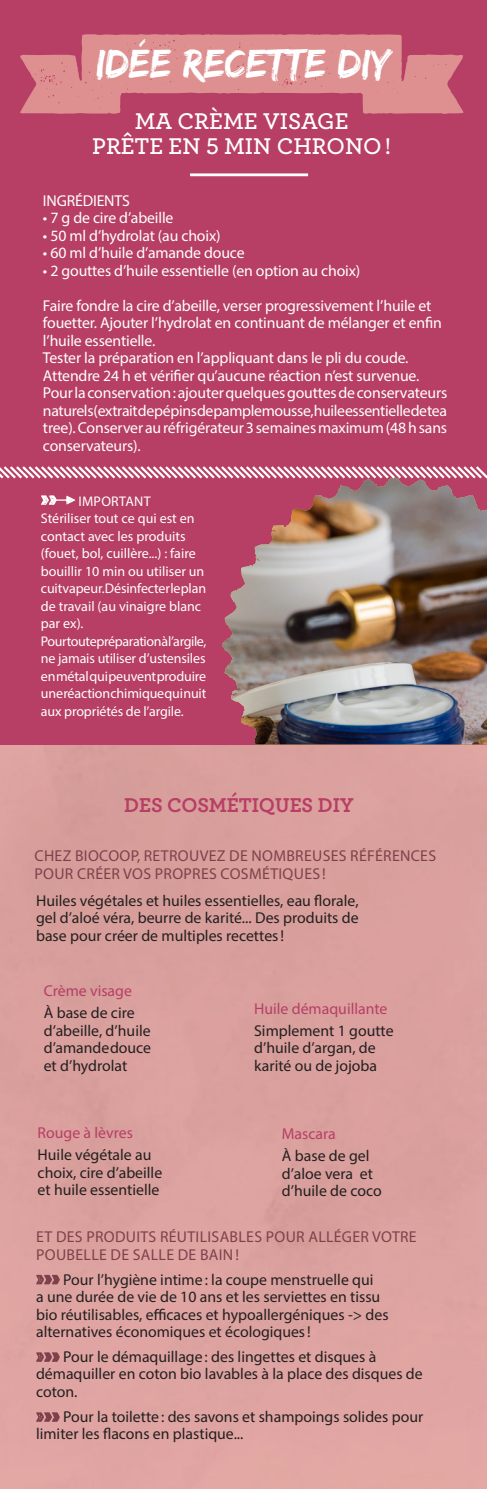
<style>
.page{position:relative;width:487px;height:1489px;background:#fff}
.page>*{position:absolute;margin:0;border:0;box-sizing:border-box;transform-origin:0 0}
.t1{font:42px "Edo SZ";color:#fff}
.t2{font:600 23.8px "Archer";color:#fff}
.t3{font:700 21px "Archer";color:#b73e65}
.t4{font:15.75px/17.5px "Myriad Pro";color:#231f20}
.t5{font:15.75px/17.5px "Myriad Pro";letter-spacing:-.01em;color:#fff}
.t6{font:15.75px/17.5px "Myriad Pro";letter-spacing:.02em;color:#7e414b}
.t7{font:15.75px "Myriad Pro";color:#b73e65}
.t8{font:14px/17.5px "Myriad Pro";color:#fff}
.t9{font:14px "Myriad Pro";letter-spacing:.02em;color:#fff}
</style>
<div class="page">
<div style="left:0;top:744px;width:486px;height:744px;background:#dba19e"></div>
<div style="left:0;top:0;width:486px;height:744px;background:#b73e65"></div>
<svg style="left:20px;top:34px;width:443px;height:80px;fill:#de9091"></svg>
<hr style="left:190px;top:173px;width:118px;height:3px;background:#fff">
<svg style="left:41px;top:495px;width:34px;height:10px"></svg>
<img style="left:222px;top:481px;width:264px;height:263px">
<svg style="left:0;top:466px;width:486px;height:15px"></svg>
<svg style="left:36px;top:1274px;width:24px;height:10px"></svg>
<svg style="left:36px;top:1352px;width:24px;height:9px"></svg>
<svg style="left:36px;top:1412px;width:24px;height:9px"></svg>
<p class="t1" style="left:96px;top:39px;width:297px">IDÉE RECETTE DIY</p>
<p class="t2" style="left:134px;top:104px;width:215px">MA CRÈME VISAGE</p>
<p class="t2" style="left:92px;top:128px;width:300px">PRÊTE EN 5 MIN CHRONO !</p>
<p class="t5" style="left:43px;top:191px;width:88px">INGRÉDIENTS</p>
<p class="t5" style="left:43px;top:209px;width:132px">• 7 g de cire d’abeille</p>
<p class="t5" style="left:43px;top:226px;width:179px">• 50 ml d’hydrolat (au choix)</p>
<p class="t5" style="left:43px;top:244px;width:203px">• 60 ml d’huile d’amande douce</p>
<p class="t5" style="left:43px;top:261px;width:318px">• 2 gouttes d’huile essentielle (en option au choix)</p>
<p class="t5" style="left:43px;top:296px;width:400px">Faire fondre la cire d’abeille, verser progressivement l’huile et fouetter. Ajouter l’hydrolat en continuant de mélanger et enfin l’huile essentielle.</p>
<p class="t5" style="left:43px;top:349px;width:377px">Tester la préparation en l’appliquant dans le pli du coude.<br>Attendre 24 h et vérifier qu’aucune réaction n’est survenue.</p>
<p class="t5" style="left:43px;top:384px;width:405px;text-align:justify">Pour la conservation: ajouter quelques gouttes de conservateurs naturels (extrait de pépins de pamplemousse, huile essentielle de tea tree). Conserver au réfrigérateur 3 semaines maximum (48 h sans conservateurs).</p>
<p class="t9" style="left:78px;top:492px;width:74px">IMPORTANT</p>
<p class="t8" style="left:41px;top:509px;width:167px">Stériliser tout ce qui est en contact avec les produits (fouet, bol, cuillère...) : faire bouillir 10 min ou utiliser un cuit vapeur. Désinfecter le plan de travail (au vinaigre blanc par ex).</p>
<p class="t8" style="left:41px;top:632px;width:167px;text-align:justify">Pour toute préparation à l’argile, ne jamais utiliser d’ustensiles en métal qui peuvent produire une réaction chimique qui nuit aux propriétés de l’argile.</p>
<p class="t3" style="left:124px;top:788px;width:230px">DES COSMÉTIQUES DIY</p>
<p class="t6" style="left:34px;top:847px;width:402px">CHEZ BIOCOOP, RETROUVEZ DE NOMBREUSES RÉFÉRENCES</p>
<p class="t6" style="left:34px;top:864px;width:292px">POUR CRÉER VOS PROPRES COSMÉTIQUES !</p>
<p class="t4" style="left:36px;top:891px;width:324px;text-align:justify">Huiles végétales et huiles essentielles, eau florale, gel d’aloé véra, beurre de karité... Des produits de base pour créer de multiples recettes!</p>
<p class="t7" style="left:44px;top:980px;width:90px">Crème visage</p>
<p class="t4" style="left:44px;top:1004px;width:109px">À base de cire d’abeille, d’huile d’amande douce et d’hydrolat</p>
<p class="t7" style="left:254px;top:998px;width:135px">Huile démaquillante</p>
<p class="t4" style="left:254px;top:1021px;width:141px">Simplement 1 goutte d’huile d’argan, de karité ou de jojoba</p>
<p class="t7" style="left:38px;top:1122px;width:97px">Rouge à lèvres</p>
<p class="t4" style="left:38px;top:1145px;width:126px">Huile végétale au choix, cire d’abeille et huile essentielle</p>
<p class="t7" style="left:281px;top:1123px;width:55px">Mascara</p>
<p class="t4" style="left:281px;top:1146px;width:101px">À base de gel d’aloe vera et d’huile de coco</p>
<p class="t6" style="left:36px;top:1227px;width:381px">ET DES PRODUITS RÉUTILISABLES POUR ALLÉGER VOTRE<br>POUBELLE DE SALLE DE BAIN!</p>
<p class="t4" style="left:36px;top:1270px;width:354px;text-indent:27px">Pour l’hygiène intime: la coupe menstruelle qui<br>a une durée de vie de 10 ans et les serviettes en tissu bio réutilisables, efficaces et hypoallergéniques -&gt; des alternatives économiques et écologiques!</p>
<p class="t4" style="left:36px;top:1347px;width:388px;text-indent:27px">Pour le démaquillage: des lingettes et disques à démaquiller en coton bio lavables à la place des disques de coton.</p>
<p class="t4" style="left:36px;top:1407px;width:388px;text-indent:27px">Pour la toilette: des savons et shampoings solides pour limiter les flacons en plastique...</p>
</div>
